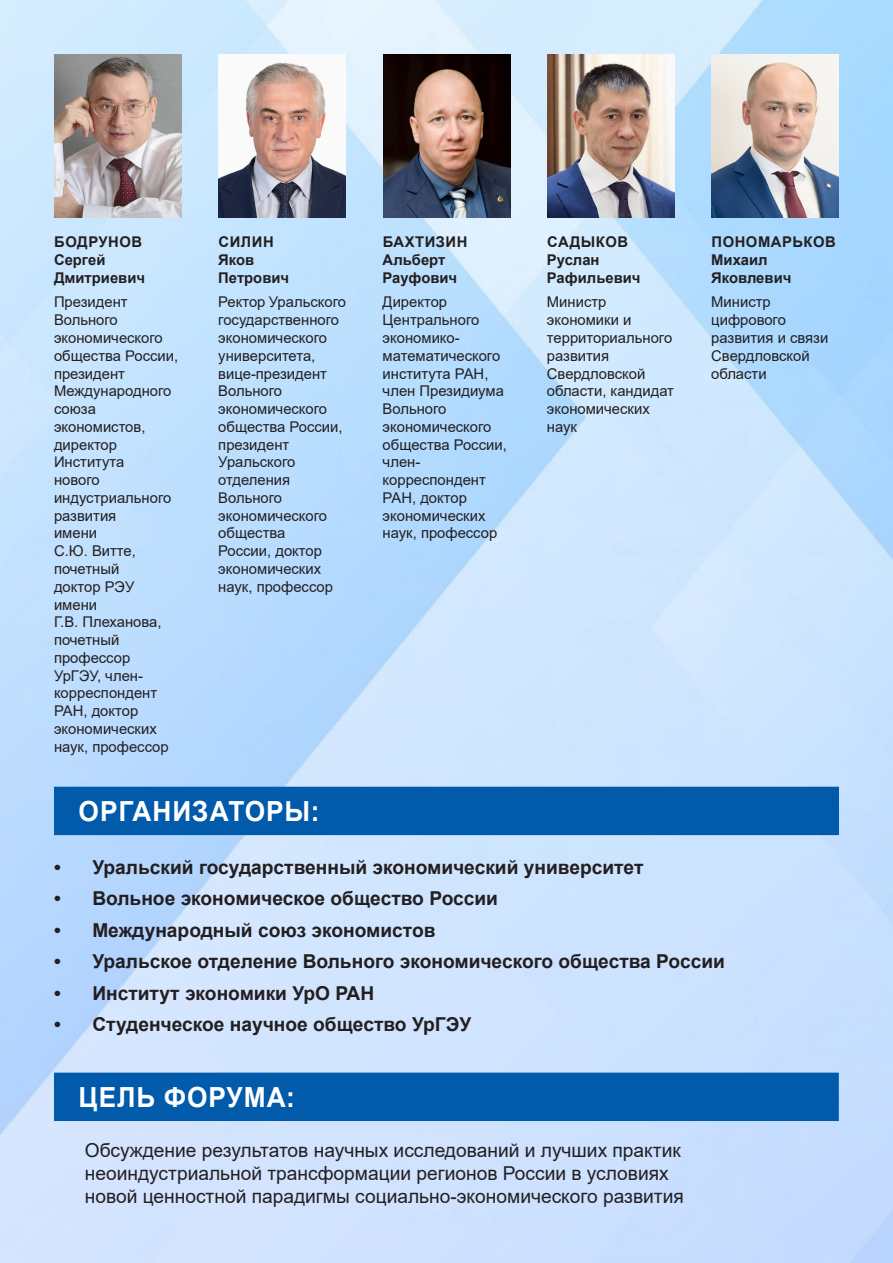
<style>
.page{position:relative;width:893px;height:1263px;background:#fff}
.page>*{position:absolute;margin:0;border:0;box-sizing:border-box;transform-origin:0 0}
.t1{font:700 27.75px "Arial";letter-spacing:.035em;color:#fff;scale:.95 1}
.t2{font:700 19.2px "Arial";color:#231f20}
.t3{font:19.2px/23px "Arial";color:#231f20}
.t4{font:14.85px/17.7px "Arial";color:#231f20}
.t5{font:700 14.85px/17.7px "Arial";color:#231f20}
.t6{font:700 14.85px "Arial";letter-spacing:.035em;color:#231f20}
</style>
<div class="page">
<img style="left:0;top:0;width:893px;height:1263px">
<div style="left:54px;top:787px;width:785px;height:48px;background:#015aaa"></div>
<div style="left:54px;top:1072px;width:785px;height:49px;background:#015aaa;border:2px solid #015aaa"></div>
<img style="left:54px;top:54px;width:127px;height:164px">
<img style="left:218px;top:54px;width:127px;height:164px">
<img style="left:712px;top:54px;width:127px;height:164px">
<img style="left:547px;top:54px;width:127px;height:164px">
<img style="left:383px;top:54px;width:127px;height:164px">
<p class="t6" style="left:54px;top:232px;width:89px">БОДРУНОВ</p>
<p class="t5" style="left:54px;top:251px;width:93px">Сергей<br>Дмитриевич</p>
<p class="t4" style="left:54px;top:293px;width:126px">Президент<br>Вольного экономического общества России, президент<br>Международного союза экономистов, директор<br>Института<br>нового индустриального развития</p>
<p class="t4" style="left:54px;top:524px;width:83px">имени<br>С.Ю. Витте, почетный доктор РЭУ</p>
<p class="t4" style="left:54px;top:595px;width:116px">имени<br>Г.В. Плеханова, почетный профессор<br>УрГЭУ, член&shy;корреспондент<br>РАН, доктор экономических наук, профессор</p>
<p class="t5" style="left:219px;top:234px;width:57px">СИЛИН</p>
<p class="t5" style="left:218px;top:251px;width:38px">Яков</p>
<p class="t5" style="left:218px;top:269px;width:72px">Петрович</p>
<p class="t4" style="left:218px;top:293px;width:129px">Ректор Уральского государственного экономического университета,</p>
<p class="t4" style="left:218px;top:364px;width:126px">вице-президент<br>Вольного экономического общества России, президент<br>Уральского отделения<br>Вольного экономического общества<br>России, доктор экономических наук, профессор</p>
<p class="t1" style="left:79px;top:792px;width:255px">ОРГАНИЗАТОРЫ:</p>
<p class="t6" style="left:383px;top:232px;width:86px">БАХТИЗИН</p>
<p class="t5" style="left:383px;top:251px;width:64px">Альберт</p>
<p class="t5" style="left:383px;top:269px;width:76px">Рауфович</p>
<p class="t4" style="left:383px;top:293px;width:98px">Директор<br>Центрального</p>
<p class="t4" style="left:383px;top:329px;width:119px">экономико&shy;математического института РАН,</p>
<p class="t4" style="left:383px;top:382px;width:126px">член Президиума<br>Вольного экономического общества России,</p>
<p class="t4" style="left:383px;top:453px;width:105px">член&shy;корреспондент<br>РАН, доктор экономических</p>
<p class="t4" style="left:383px;top:524px;width:116px">наук, профессор</p>
<p class="t6" style="left:547px;top:232px;width:82px">САДЫКОВ</p>
<p class="t5" style="left:547px;top:251px;width:54px">Руслан</p>
<p class="t5" style="left:547px;top:269px;width:95px">Рафильевич</p>
<p class="t4" style="left:547px;top:293px;width:129px">Министр экономики и территориального развития<br>Свердловской области, кандидат экономических наук</p>
<p class="t6" style="left:711px;top:232px;width:126px">ПОНОМАРЬКОВ</p>
<p class="t5" style="left:711px;top:251px;width:58px">Михаил</p>
<p class="t5" style="left:711px;top:269px;width:82px">Яковлевич</p>
<p class="t4" style="left:711px;top:293px;width:118px">Министр цифрового развития и связи<br>Свердловской области</p>
<p class="t2" style="left:54px;top:853px;width:591px">• Уральский государственный экономический университет</p>
<p class="t2" style="left:54px;top:885px;width:445px">• Вольное экономическое общество России</p>
<p class="t2" style="left:54px;top:916px;width:383px">• Международный союз экономистов</p>
<p class="t2" style="left:54px;top:948px;width:672px">• Уральское отделение Вольного экономического общества России</p>
<p class="t2" style="left:54px;top:980px;width:322px">• Институт экономики УрО РАН</p>
<p class="t2" style="left:54px;top:1011px;width:419px">• Студенческое научное общество УрГЭУ</p>
<p class="t1" style="left:79px;top:1078px;width:229px">ЦЕЛЬ ФОРУМА:</p>
<p class="t3" style="left:85px;top:1138px;width:600px">Обсуждение результатов научных исследований и лучших практик неоиндустриальной трансформации регионов России в условиях новой ценностной парадигмы социально-экономического развития</p>
</div>
